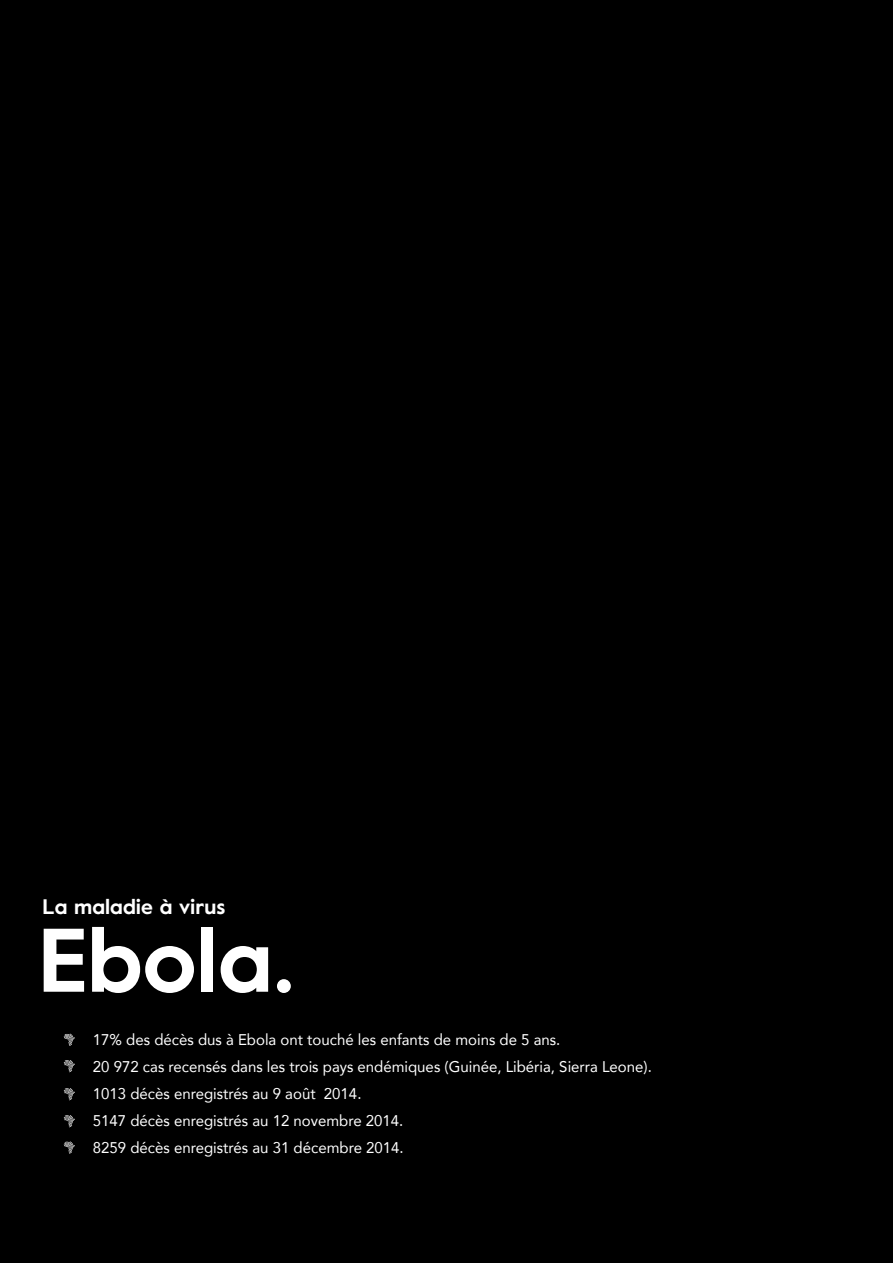
<style>
.page{position:relative;width:893px;height:1263px;background:#000}
.page>*{position:absolute;margin:0;border:0;box-sizing:border-box;transform-origin:0 0}
.t1{font:90px "Value Sans";color:#fff}
.t2{font:21px "Value Sans";color:#fff}
.t3{font:15.45px/27px "Avenir";color:#fff}
</style>
<div class="page">
<svg style="left:64px;top:1034px;width:11px;height:12px"></svg>
<svg style="left:64px;top:1115px;width:11px;height:12px"></svg>
<svg style="left:64px;top:1060px;width:11px;height:12px"></svg>
<svg style="left:64px;top:1141px;width:11px;height:13px"></svg>
<svg style="left:64px;top:1088px;width:11px;height:12px"></svg>
<h2 class="t2" style="left:43px;top:892px;width:184px">La maladie à virus</h2>
<h1 class="t1" style="left:38px;top:898px;width:258px">Ebola.</h1>
<p class="t3" style="left:93px;top:1025px;width:560px">17% des décès dus à Ebola ont touché les enfants de moins de 5 ans.<br>20 972 cas recensés dans les trois pays endémiques (Guinée, Libéria, Sierra Leone).<br>1013 décès enregistrés au 9 août 2014.<br>5147 décès enregistrés au 12 novembre 2014.<br>8259 décès enregistrés au 31 décembre 2014.</p>
</div>
